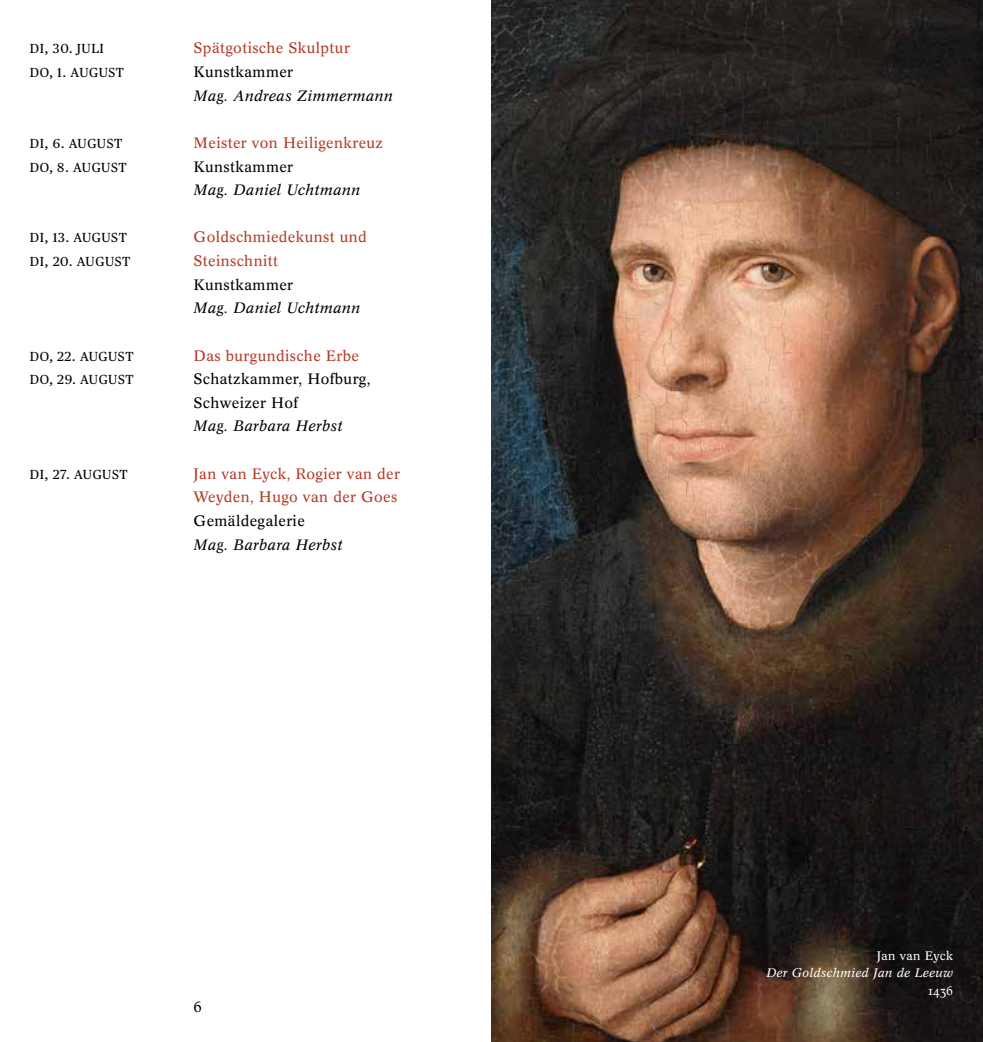
<style>
.page{position:relative;width:983px;height:1042px;background:#fff}
.page>*{position:absolute;margin:0;border:0;box-sizing:border-box;transform-origin:0 0}
.t1{font:14.88px/23.6px "Concorde BQ";letter-spacing:.025em;color:#b33b27}
.t2{font:italic 14.88px "Concorde BQ";letter-spacing:.025em;color:#000}
.t3{font:14.88px/23.6px "Concorde BQ";letter-spacing:.025em;color:#000}
.t4{font:13.12px/23.6px "Publico Text";letter-spacing:.04em;color:#000}
.t5{font:italic 12.25px "Concorde BQ";letter-spacing:.025em;color:#fff}
.t6{font:12.25px "Concorde BQ";letter-spacing:.025em;color:#fff}
</style>
<div class="page">
<img style="left:491px;top:0;width:491px;height:1042px">
<p class="t4" style="left:30px;top:36px;width:96px">DI, 30. JULI<br>DO, 1. AUGUST</p>
<p class="t4" style="left:30px;top:131px;width:98px">DI, 6. AUGUST<br>DO, 8. AUGUST</p>
<p class="t4" style="left:30px;top:225px;width:102px">DI, 13. AUGUST<br>DI, 20. AUGUST</p>
<p class="t4" style="left:30px;top:343px;width:105px">DO, 22. AUGUST<br>DO, 29. AUGUST</p>
<p class="t4" style="left:30px;top:461px;width:99px">DI, 27. AUGUST</p>
<p class="t1" style="left:193px;top:37px;width:158px">Spätgotische Skulptur</p>
<p class="t3" style="left:193px;top:60px;width:101px">Kunstkammer</p>
<p class="t2" style="left:193px;top:87px;width:201px">Mag. Andreas Zimmermann</p>
<p class="t1" style="left:193px;top:131px;width:191px">Meister von Heiligenkreuz</p>
<p class="t3" style="left:193px;top:155px;width:101px">Kunstkammer</p>
<p class="t2" style="left:193px;top:181px;width:168px">Mag. Daniel Uchtmann</p>
<p class="t1" style="left:193px;top:226px;width:175px">Goldschmiedekunst und<br>Steinschnitt</p>
<p class="t3" style="left:193px;top:273px;width:101px">Kunstkammer</p>
<p class="t2" style="left:193px;top:299px;width:168px">Mag. Daniel Uchtmann</p>
<p class="t1" style="left:193px;top:344px;width:167px">Das burgundische Erbe</p>
<p class="t3" style="left:193px;top:367px;width:178px">Schatzkammer, Hofburg,<br>Schweizer Hof</p>
<p class="t2" style="left:193px;top:417px;width:150px">Mag. Barbara Herbst</p>
<p class="t1" style="left:193px;top:462px;width:208px">Jan van Eyck, Rogier van der<br>Weyden, Hugo van der Goes</p>
<p class="t3" style="left:193px;top:509px;width:113px">Gemäldegalerie</p>
<p class="t2" style="left:193px;top:535px;width:150px">Mag. Barbara Herbst</p>
<p class="t3" style="left:193px;top:995px;width:10px">6</p>
<p class="t6" style="left:876px;top:948px;width:78px">Jan van Eyck</p>
<p class="t5" style="left:766px;top:965px;width:188px">Der Goldschmied Jan de Leeuw</p>
<p class="t6" style="left:928px;top:983px;width:26px">1436</p>
</div>
